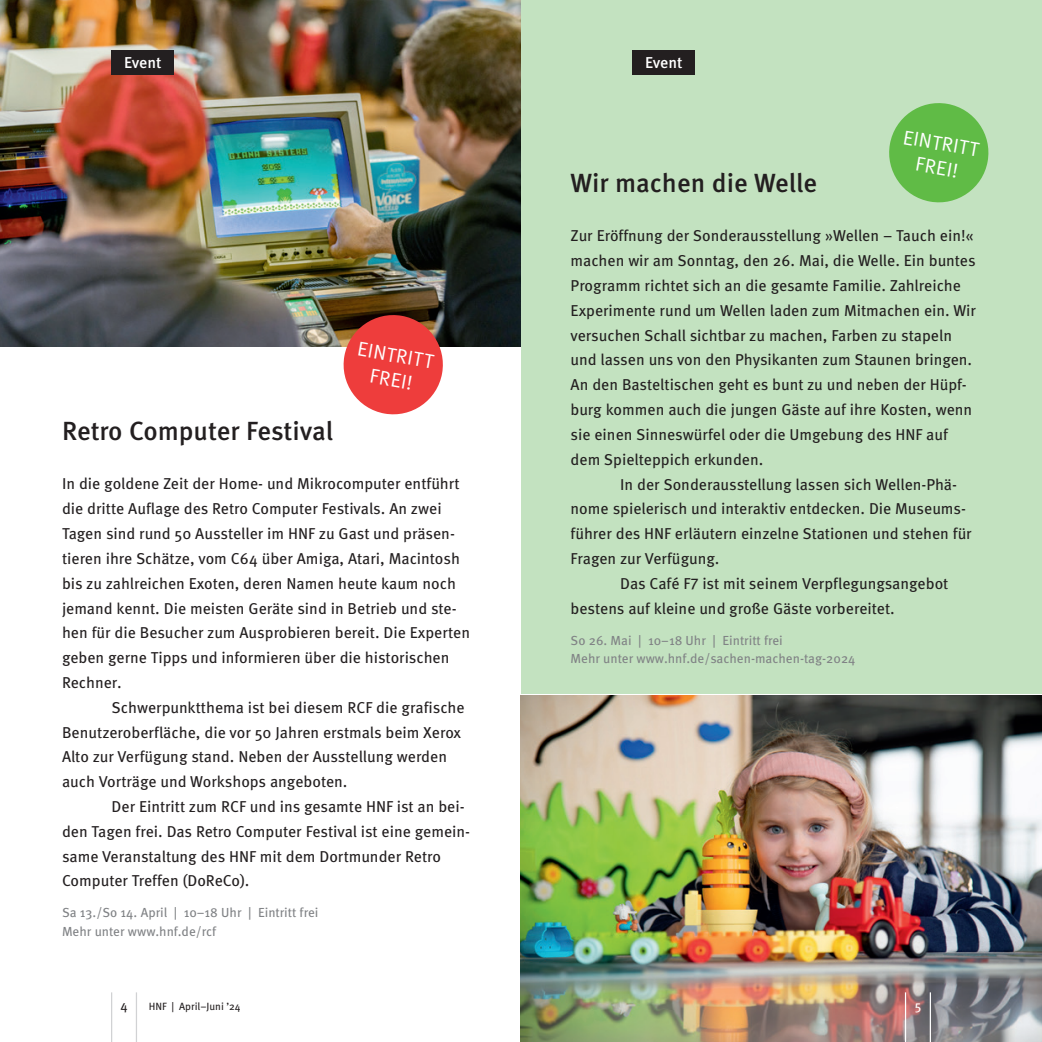
<style>
.page{position:relative;width:1042px;height:1042px;background:#fff}
.page>*{position:absolute;margin:0;border:0;box-sizing:border-box;transform-origin:0 0}
.t1{font:500 26.25px "Meta OT";letter-spacing:-.005em;color:#231f20}
.t2{font:20.12px/24.2px "Meta OT Norm";color:#fff;text-align:center}
.t3{font:15.75px/24.8px "Meta OT";color:#231f20}
.t4{font:500 15.75px "Meta OT";letter-spacing:-.005em;color:#fff}
.t5{font:13.12px/18.6px "Meta OT";color:#808285}
.t6{font:13.12px "Meta OT";color:#231f20}
.t7{font:13.12px "Meta OT";color:#fff}
.t8{font:10.5px "Meta OT";color:#231f20}
</style>
<div class="page">
<div style="left:521px;top:0;width:521px;height:693px;background:#c3e2c0"></div>
<img style="left:521px;top:696px;width:521px;height:346px">
<hr style="left:905px;top:992px;width:1px;height:50px;background:#fff">
<hr style="left:929px;top:992px;width:2px;height:50px;background:#fff">
<img style="left:0;top:0;width:521px;height:346px">
<div style="left:112px;top:50px;width:62px;height:24px;background:#231f20"></div>
<svg style="left:340px;top:311px;width:107px;height:104px;background:#d55854"></svg>
<svg style="left:889px;top:103px;width:100px;height:100px"></svg>
<hr style="left:111px;top:992px;width:1px;height:50px;background:#d1d2d4">
<hr style="left:136px;top:992px;width:1px;height:50px;background:#d1d2d4">
<div style="left:632px;top:50px;width:62px;height:24px;background:#231f20"></div>
<p class="t4" style="left:124px;top:52px;width:39px">Event</p>
<h1 class="t1" style="left:62px;top:414px;width:273px">Retro Computer Festival</h1>
<p class="t2" style="left:360px;top:337px;width:78px;rotate:10deg">EINTRITT<br>FREI!</p>
<p class="t3" style="left:62px;top:472px;width:409px">In die goldene Zeit der Home- und Mikrocomputer entführt die dritte Auflage des Retro Computer Festivals. An zwei Tagen sind rund 50 Aussteller im HNF zu Gast und präsen&shy;tieren ihre Schätze, vom C64 über Amiga, Atari, Macintosh bis zu zahlreichen Exoten, deren Namen heute kaum noch jemand kennt. Die meisten Geräte sind in Betrieb und ste&shy;hen für die Besucher zum Ausprobieren bereit. Die Experten geben gerne Tipps und informieren über die historischen Rechner.</p>
<p class="t3" style="left:62px;top:695px;width:404px;text-indent:50px">Schwerpunktthema ist bei diesem RCF die grafische Benutzeroberfläche, die vor 50 Jahren erstmals beim Xerox Alto zur Verfügung stand. Neben der Ausstellung werden auch Vorträge und Workshops angeboten.</p>
<p class="t3" style="left:62px;top:794px;width:410px;text-indent:50px">Der Eintritt zum RCF und ins gesamte HNF ist an bei&shy;den Tagen frei. Das Retro Computer Festival ist eine gemein&shy;same Veranstaltung des HNF mit dem Dortmunder Retro Computer Treffen (DoReCo).</p>
<p class="t5" style="left:62px;top:904px;width:258px">Sa 13./So 14. April | 10–18 Uhr | Eintritt frei<br>Mehr unter www.hnf.de/rcf</p>
<p class="t4" style="left:645px;top:52px;width:39px">Event</p>
<h1 class="t1" style="left:570px;top:166px;width:248px">Wir machen die Welle</h1>
<p class="t2" style="left:905px;top:125px;width:78px;rotate:10deg">EINTRITT<br>FREI!</p>
<p class="t3" style="left:570px;top:224px;width:407px">Zur Eröffnung der Sonderausstellung »Wellen – Tauch ein!« machen wir am Sonntag, den 26. Mai, die Welle. Ein buntes Programm richtet sich an die gesamte Familie. Zahlreiche Experimente rund um Wellen laden zum Mitmachen ein. Wir versuchen Schall sichtbar zu machen, Farben zu stapeln und lassen uns von den Physikanten zum Staunen bringen.<br>An den Basteltischen geht es bunt zu und neben der Hüpf&shy;burg kommen auch die jungen Gäste auf ihre Kosten, wenn sie einen Sinneswürfel oder die Umgebung des HNF auf dem Spielteppich erkunden.</p>
<p class="t3" style="left:570px;top:472px;width:403px;text-indent:50px">In der Sonderausstellung lassen sich Wellen-Phä&shy;nome spielerisch und interaktiv entdecken. Die Museums&shy;führer des HNF erläutern einzelne Stationen und stehen für Fragen zur Verfügung.</p>
<p class="t3" style="left:570px;top:571px;width:379px;text-indent:50px">Das Café F7 ist mit seinem Verpflegungsangebot bestens auf kleine und große Gäste vorbereitet.</p>
<p class="t5" style="left:570px;top:631px;width:287px">So 26. Mai | 10–18 Uhr | Eintritt frei<br>Mehr unter www.hnf.de/sachen-machen-tag-2024</p>
<p class="t6" style="left:120px;top:998px;width:9px">4</p>
<p class="t8" style="left:149px;top:1000px;width:93px">HNF | April–Juni ’24</p>
<p class="t7" style="left:914px;top:998px;width:8px">5</p>
</div>
